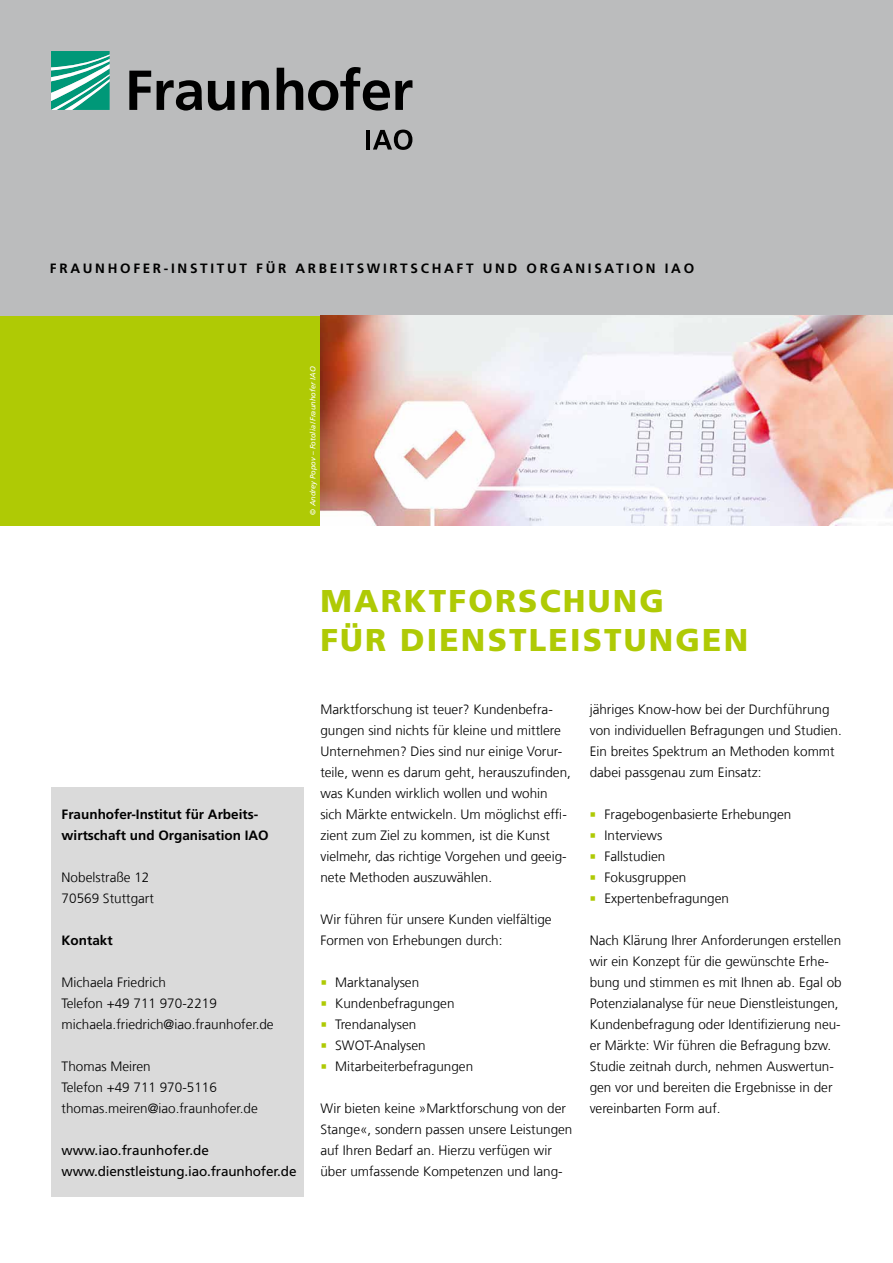
<style>
.page{position:relative;width:893px;height:1263px;background:#fff}
.page>*{position:absolute;margin:0;border:0;box-sizing:border-box;transform-origin:0 0}
.t1{font:900 31.5px/39px "Frutiger LT Com";letter-spacing:.07em;color:#afca05}
.t2{font:300 13.5px/21px "Frutiger LT Com";color:#000}
.t3{font:700 13.5px/21px "Frutiger LT Com";color:#000}
.t4{font:700 13.5px "Frutiger LT Com";letter-spacing:.2em;color:#000}
.t5{font:13.5px/21px "Frutiger LT Com";letter-spacing:-.01em;color:#000}
.t6{font:italic 7.5px "Frutiger LT Com";color:#fff}
</style>
<div class="page">
<div style="left:0;top:315px;width:893px;height:210px;background:#afca05"></div>
<div style="left:0;top:0;width:893px;height:315px;background:#bbbcbd"></div>
<svg style="left:51px;top:51px;width:59px;height:59px;background:#4bb49e"></svg>
<svg style="left:129px;top:67px;width:283px;height:44px"></svg>
<hr style="left:366px;top:130px;width:3px;height:20px;background:#000">
<svg style="left:373px;top:130px;width:39px;height:20px"></svg>
<img style="left:320px;top:315px;width:573px;height:210px">
<div style="left:51px;top:788px;width:252px;height:409px;background:#dadada"></div>
<p class="t4" style="left:50px;top:260px;width:646px">FRAUNHOFER-INSTITUT FÜR ARBEITSWIRTSCHAFT UND ORGANISATION IAO</p>
<p class="t6" style="left:308px;top:515px;width:149px;rotate:-90deg">© Andrey Popov – Fotolia/Fraunhofer IAO</p>
<p class="t3" style="left:62px;top:804px;width:209px">Fraunhofer-Institut für Arbeits&shy;wirtschaft und Organisation IAO</p>
<p class="t2" style="left:62px;top:867px;width:94px">Nobelstraße 12<br>70569 Stuttgart</p>
<p class="t3" style="left:62px;top:930px;width:53px">Kontakt</p>
<p class="t2" style="left:62px;top:972px;width:214px">Michaela Friedrich<br>Telefon +49 711 970-2219 michaela.friedrich@iao.fraunhofer.de</p>
<p class="t2" style="left:62px;top:1056px;width:198px">Thomas Meiren<br>Telefon +49 711 970-5116 thomas.meiren@iao.fraunhofer.de</p>
<p class="t5" style="left:62px;top:1140px;width:236px">www.iao.fraunhofer.de www.dienstleistung.iao.fraunhofer.de</p>
<h1 class="t1" style="left:320px;top:581px;width:429px">MARKTFORSCHUNG<br>FÜR DIENSTLEISTUNGEN</h1>
<p class="t2" style="left:320px;top:699px;width:252px">Marktforschung ist teuer? Kundenbefra&shy;gungen sind nichts für kleine und mittlere Unternehmen? Dies sind nur einige Vorur&shy;teile, wenn es darum geht, herauszufinden, was Kunden wirklich wollen und wohin sich Märkte entwickeln. Um möglichst effi&shy;zient zum Ziel zu kommen, ist die Kunst vielmehr, das richtige Vorgehen und geeig&shy;nete Methoden auszuwählen.</p>
<p class="t2" style="left:320px;top:909px;width:233px">Wir führen für unsere Kunden vielfältige<br>Formen von Erhebungen durch:</p>
<p class="t2" style="left:335px;top:972px;width:140px">Marktanalysen<br>Kundenbefragungen<br>Trendanalysen<br>SWOT-Analysen<br>Mitarbeiterbefragungen</p>
<p class="t2" style="left:320px;top:1098px;width:254px">Wir bieten keine »Marktforschung von der Stange«, sondern passen unsere Leistungen auf Ihren Bedarf an. Hierzu verfügen wir über umfassende Kompetenzen und lang-</p>
<p class="t2" style="left:590px;top:699px;width:254px">jähriges Know-how bei der Durchführung von individuellen Befragungen und Studien.<br>Ein breites Spektrum an Methoden kommt dabei passgenau zum Einsatz:</p>
<p class="t2" style="left:604px;top:804px;width:188px">Fragebogenbasierte Erhebungen<br>Interviews<br>Fallstudien<br>Fokusgruppen<br>Expertenbefragungen</p>
<p class="t2" style="left:590px;top:930px;width:254px">Nach Klärung Ihrer Anforderungen erstellen wir ein Konzept für die gewünschte Erhe&shy;bung und stimmen es mit Ihnen ab. Egal ob Potenzialanalyse für neue Dienstleistungen, Kundenbefragung oder Identifizierung neu&shy;er Märkte: Wir führen die Befragung bzw.<br>Studie zeitnah durch, nehmen Auswertun&shy;gen vor und bereiten die Ergebnisse in der vereinbarten Form auf.</p>
</div>
